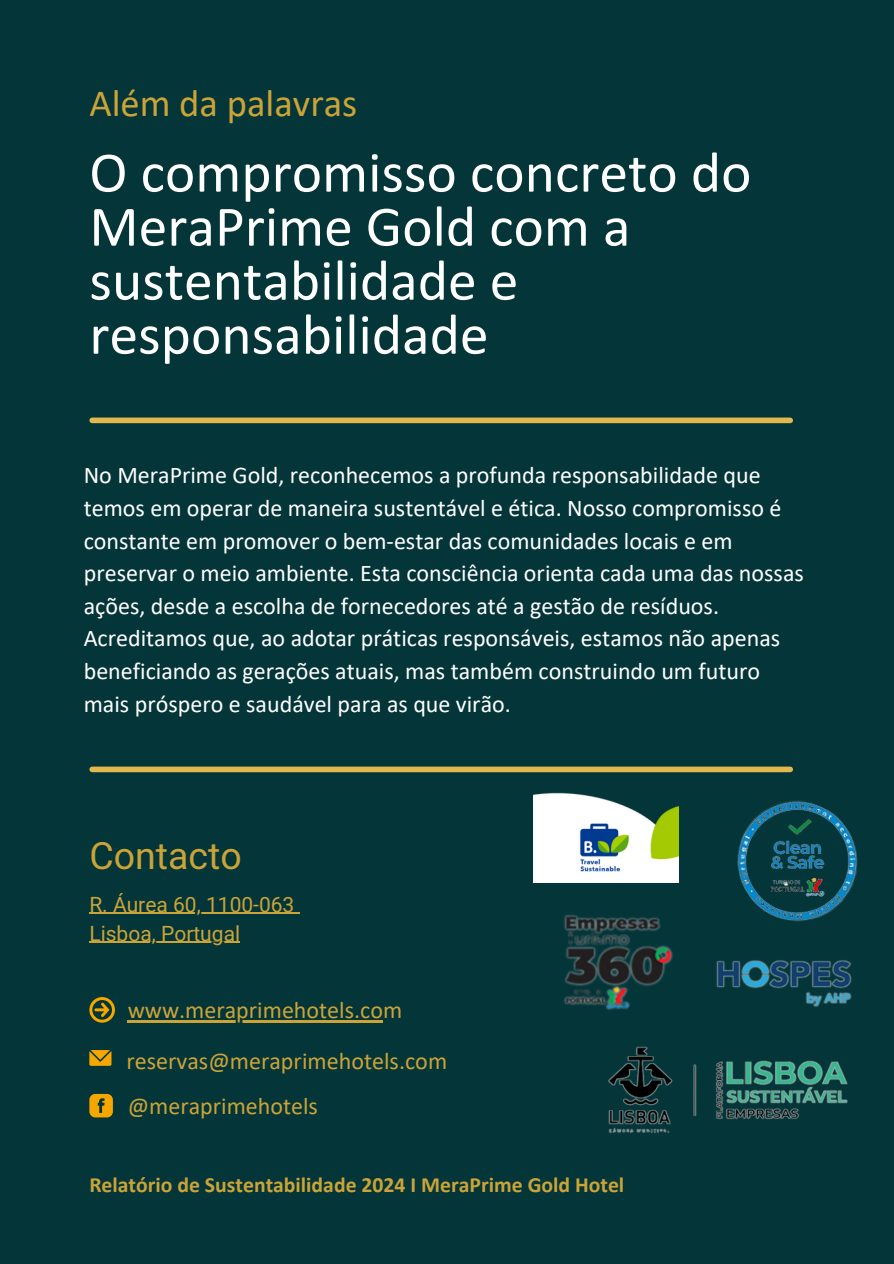
<style>
.page{position:relative;width:894px;height:1264px;background:#fff}
.page>*{position:absolute;margin:0;border:0;box-sizing:border-box;transform-origin:0 0}
.t1{font:57.6px/54px "Calibri";color:#fff}
.t2{font:38.55px "Calibri";color:#cba438}
.t3{font:37.5px "Araboto";color:#cba438}
.t4{font:24px/32.7px "Calibri";color:#fff}
.t5{font:24px "Calibri";color:#cba438}
.t6{font:700 21.75px "Calibri";color:#cba438}
.t7{font:21px "Roboto";color:#cba438}
</style>
<div class="page">
<div style="left:0;top:0;width:893px;height:1263px;background:#043539"></div>
<div style="left:92px;top:417px;width:698px;height:6px;background:#e2ba4b"></div>
<div style="left:92px;top:766px;width:698px;height:6px;background:#e2ba4b"></div>
<svg style="left:89px;top:997px;width:26px;height:25px"></svg>
<hr style="left:128px;top:1020px;width:255px;height:2px;background:#cba438">
<svg style="left:89px;top:1093px;width:24px;height:24px"></svg>
<svg style="left:89px;top:1050px;width:22px;height:15px"></svg>
<img style="left:737px;top:800px;width:119px;height:122px">
<img style="left:716px;top:960px;width:136px;height:47px">
<img style="left:608px;top:1046px;width:240px;height:87px">
<img style="left:564px;top:914px;width:109px;height:96px">
<img style="left:533px;top:792px;width:145px;height:90px">
<hr style="left:89px;top:912px;width:205px;height:1px;background:#cba438">
<hr style="left:89px;top:941px;width:151px;height:2px;background:#cba438">
<p class="t2" style="left:89px;top:87px;width:269px">Além da palavras</p>
<h2 class="t1" style="left:89px;top:150px;width:663px">O compromisso concreto do<br>MeraPrime Gold com a sustentabilidade e responsabilidade</h2>
<h2 class="t4" style="left:84px;top:461px;width:721px">No MeraPrime Gold, reconhecemos a profunda responsabilidade que temos em operar de maneira sustentável e ética. Nosso compromisso é constante em promover o bem-estar das comunidades locais e em preservar o meio ambiente. Esta consciência orienta cada uma das nossas ações, desde a escolha de fornecedores até a gestão de resíduos.<br>Acreditamos que, ao adotar práticas responsáveis, estamos não apenas beneficiando as gerações atuais, mas também construindo um futuro mais próspero e saudável para as que virão.</h2>
<p class="t3" style="left:89px;top:833px;width:154px">Contacto</p>
<p class="t7" style="left:89px;top:892px;width:206px">R. Áurea 60, 1100-063</p>
<p class="t7" style="left:89px;top:921px;width:152px">Lisboa, Portugal</p>
<h1 class="t5" style="left:128px;top:1000px;width:276px">www.meraprimehotels.com</h1>
<h4 class="t5" style="left:126px;top:1050px;width:322px">reservas@meraprimehotels.com</h4>
<p class="t5" style="left:128px;top:1095px;width:192px">@meraprimehotels</p>
<p class="t6" style="left:89px;top:1175px;width:536px">Relatório de Sustentabilidade 2024 I MeraPrime Gold Hotel</p>
</div>
